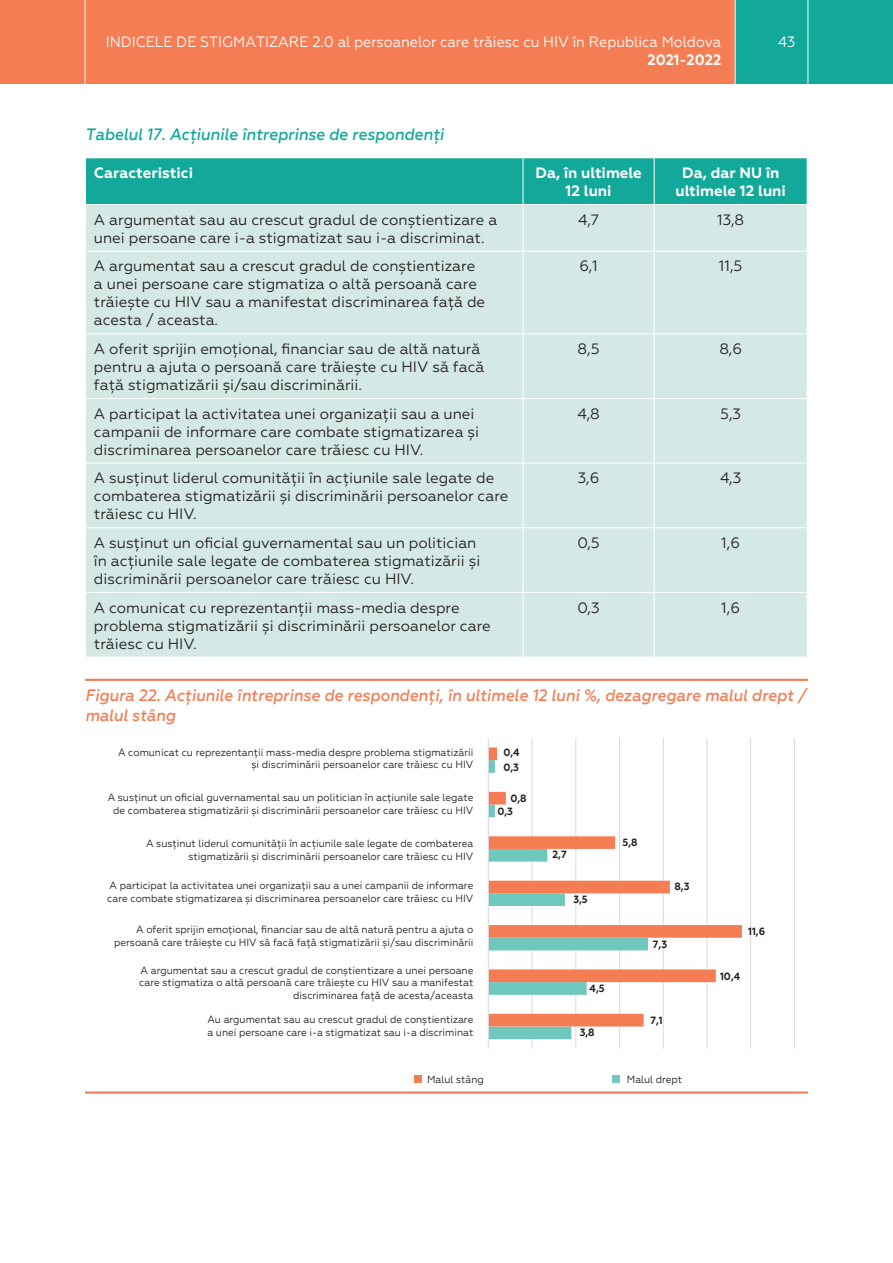
<style>
.page{position:relative;width:893px;height:1263px;background:#fff}
.page>*{position:absolute;margin:0;border:0;box-sizing:border-box;transform-origin:0 0}
.t1{font:italic 500 16.5px/19.8px "Geometria";color:#f47d54;scale:.95 1}
.t2{font:italic 500 16.5px "Geometria";color:#13a99a;scale:.95 1}
.t3{font:15px/18px "Geometria";color:#231f20}
.t4{font:15px "Geometria";color:#fff;scale:.95 1}
.t5{font:700 15px/18px "Geometria";color:#fff;text-align:center}
.t6{font:700 15px "Geometria";color:#fff;scale:.95 1}
.t7{font:10.5px/12.6px "Geometria";color:#231f20;text-align:right;scale:.95 1}
.t8{font:700 10.5px/15px "Geometria";color:#231f20;scale:.95 1}
</style>
<div class="page">
<div style="left:0;top:0;width:893px;height:84px;background:#f47d54"></div>
<div style="left:735px;top:0;width:158px;height:84px;background:#13a99a"></div>
<hr style="left:735px;top:0;width:1px;height:84px;background:#fff">
<hr style="left:85px;top:0;width:1px;height:84px;background:#fff">
<hr style="left:808px;top:0;width:1px;height:84px;background:#fff">
<div style="left:86px;top:158px;width:721px;height:46px;background:#13a99a"></div>
<div style="left:86px;top:205px;width:721px;height:452px;background:#d4e8e5"></div>
<hr style="left:523px;top:158px;width:1px;height:46px;background:#fff">
<hr style="left:654px;top:158px;width:1px;height:46px;background:#fff">
<hr style="left:523px;top:205px;width:1px;height:46px;background:#fff">
<hr style="left:654px;top:205px;width:1px;height:46px;background:#fff">
<hr style="left:85px;top:251px;width:438px;height:1px;background:#fff">
<hr style="left:523px;top:251px;width:131px;height:1px;background:#fff">
<hr style="left:523px;top:252px;width:1px;height:81px;background:#fff">
<hr style="left:654px;top:251px;width:154px;height:1px;background:#fff">
<hr style="left:654px;top:252px;width:1px;height:81px;background:#fff">
<hr style="left:85px;top:333px;width:438px;height:1px;background:#fff">
<hr style="left:523px;top:333px;width:131px;height:1px;background:#fff">
<hr style="left:523px;top:334px;width:1px;height:64px;background:#fff">
<hr style="left:654px;top:333px;width:154px;height:1px;background:#fff">
<hr style="left:654px;top:334px;width:1px;height:64px;background:#fff">
<hr style="left:85px;top:398px;width:438px;height:1px;background:#fff">
<hr style="left:523px;top:398px;width:131px;height:1px;background:#fff">
<hr style="left:523px;top:399px;width:1px;height:64px;background:#fff">
<hr style="left:654px;top:398px;width:154px;height:1px;background:#fff">
<hr style="left:654px;top:399px;width:1px;height:64px;background:#fff">
<hr style="left:85px;top:463px;width:438px;height:1px;background:#fff">
<hr style="left:523px;top:463px;width:131px;height:1px;background:#fff">
<hr style="left:523px;top:463px;width:1px;height:64px;background:#fff">
<hr style="left:654px;top:463px;width:154px;height:1px;background:#fff">
<hr style="left:654px;top:463px;width:1px;height:64px;background:#fff">
<hr style="left:85px;top:527px;width:438px;height:1px;background:#fff">
<hr style="left:523px;top:527px;width:131px;height:1px;background:#fff">
<hr style="left:523px;top:528px;width:1px;height:64px;background:#fff">
<hr style="left:654px;top:527px;width:154px;height:1px;background:#fff">
<hr style="left:654px;top:528px;width:1px;height:64px;background:#fff">
<hr style="left:85px;top:592px;width:438px;height:1px;background:#fff">
<hr style="left:523px;top:592px;width:131px;height:1px;background:#fff">
<hr style="left:523px;top:593px;width:1px;height:64px;background:#fff">
<hr style="left:654px;top:592px;width:154px;height:1px;background:#fff">
<hr style="left:654px;top:593px;width:1px;height:64px;background:#fff">
<hr style="left:85px;top:679px;width:723px;height:2px;background:#f47d54">
<hr style="left:85px;top:1091px;width:723px;height:2px;background:#f47d54">
<hr style="left:794px;top:738px;width:1px;height:311px;background:#dcdddf">
<hr style="left:750px;top:738px;width:1px;height:311px;background:#dcdddf">
<hr style="left:706px;top:738px;width:1px;height:311px;background:#dcdddf">
<hr style="left:663px;top:738px;width:1px;height:311px;background:#dcdddf">
<hr style="left:619px;top:738px;width:1px;height:311px;background:#dcdddf">
<hr style="left:575px;top:738px;width:1px;height:311px;background:#dcdddf">
<hr style="left:531px;top:738px;width:2px;height:311px;background:#dcdddf">
<svg style="left:489px;top:1026px;width:155px;height:13px"></svg>
<svg style="left:489px;top:747px;width:253px;height:279px"></svg>
<hr style="left:488px;top:738px;width:1px;height:311px;background:#dcdddf">
<div style="left:414px;top:1075px;width:7px;height:8px;background:#f47d54"></div>
<div style="left:612px;top:1075px;width:7px;height:8px;background:#6ec8be"></div>
<p class="t4" style="left:106px;top:33px;width:649px">INDICELE DE STIGMATIZARE 2.0 al persoanelor care trăiesc cu HIV în Republica Moldova</p>
<p class="t4" style="left:778px;top:33px;width:20px">43</p>
<p class="t6" style="left:647px;top:51px;width:79px">2021-2022</p>
<p class="t2" style="left:85px;top:125px;width:379px">Tabelul 17. Acțiunile întreprinse de respondenți</p>
<p class="t5" style="left:94px;top:164px;width:101px">Caracteristici</p>
<p class="t5" style="left:535px;top:164px;width:108px">Da, în ultimele<br>12 luni</p>
<p class="t5" style="left:675px;top:164px;width:112px">Da, dar NU în ultimele 12 luni</p>
<p class="t3" style="left:94px;top:210px;width:405px">A argumentat sau au crescut gradul de conștientizare a unei persoane care i-a stigmatizat sau i-a discriminat.</p>
<p class="t3" style="left:578px;top:210px;width:23px">4,7</p>
<p class="t3" style="left:717px;top:210px;width:29px">13,8</p>
<p class="t3" style="left:94px;top:257px;width:393px">A argumentat sau a crescut gradul de conștientizare a unei persoane care stigmatiza o altă persoană care trăiește cu HIV sau a manifestat discriminarea față de acesta / aceasta.</p>
<p class="t3" style="left:579px;top:257px;width:20px">6,1</p>
<p class="t3" style="left:719px;top:257px;width:25px">11,5</p>
<p class="t3" style="left:94px;top:340px;width:392px">A oferit sprijin emoțional, financiar sau de altă natură pentru a ajuta o persoană care trăiește cu HIV să facă față stigmatizării și/sau discriminării.</p>
<p class="t3" style="left:578px;top:340px;width:23px">8,5</p>
<p class="t3" style="left:719px;top:340px;width:24px">8,6</p>
<p class="t3" style="left:94px;top:404px;width:387px">A participat la activitatea unei organizații sau a unei campanii de informare care combate stigmatizarea și discriminarea persoanelor care trăiesc cu HIV.</p>
<p class="t3" style="left:577px;top:404px;width:24px">4,8</p>
<p class="t3" style="left:720px;top:404px;width:22px">5,3</p>
<p class="t3" style="left:94px;top:469px;width:416px">A susținut liderul comunității în acțiunile sale legate de combaterea stigmatizării și discriminării persoanelor care trăiesc cu HIV.</p>
<p class="t3" style="left:578px;top:469px;width:23px">3,6</p>
<p class="t3" style="left:720px;top:469px;width:23px">4,3</p>
<p class="t3" style="left:94px;top:534px;width:388px">A susținut un oficial guvernamental sau un politician în acțiunile sale legate de combaterea stigmatizării și discriminării persoanelor care trăiesc cu HIV.</p>
<p class="t3" style="left:577px;top:534px;width:24px">0,5</p>
<p class="t3" style="left:721px;top:534px;width:20px">1,6</p>
<p class="t3" style="left:94px;top:598px;width:398px">A comunicat cu reprezentanții mass-media despre problema stigmatizării și discriminării persoanelor care trăiesc cu HIV.</p>
<p class="t3" style="left:577px;top:598px;width:24px">0,3</p>
<p class="t3" style="left:721px;top:598px;width:20px">1,6</p>
<p class="t1" style="left:85px;top:686px;width:760px">Figura 22. Acțiunile întreprinse de respondenți, în ultimele 12 luni %, dezagregare malul drept / malul stâng</p>
<p class="t8" style="left:503px;top:745px;width:19px">0,4<br>0,3</p>
<p class="t8" style="left:497px;top:792px;width:32px;line-height:12.8px;text-indent:13px">0,8<br>0,3</p>
<p class="t8" style="left:622px;top:835px;width:17px">5,8</p>
<p class="t8" style="left:552px;top:847px;width:16px">2,7</p>
<p class="t8" style="left:675px;top:879px;width:17px">8,3</p>
<p class="t8" style="left:573px;top:892px;width:17px">3,5</p>
<p class="t8" style="left:748px;top:924px;width:19px">11,6</p>
<p class="t8" style="left:653px;top:937px;width:16px">7,3</p>
<p class="t8" style="left:720px;top:969px;width:23px">10,4</p>
<p class="t8" style="left:590px;top:981px;width:17px">4,5</p>
<p class="t8" style="left:650px;top:1012px;width:14px">7,1</p>
<p class="t8" style="left:580px;top:1024px;width:17px">3,8</p>
<p class="t7" style="left:118px;top:746px;width:375px">A comunicat cu reprezentanții mass-media despre problema stigmatizării și discriminării persoanelor care trăiesc cu HIV</p>
<p class="t7" style="left:108px;top:791px;width:386px;text-align:center">A susținut un oficial guvernamental sau un politician în acțiunile sale legate de combaterea stigmatizării și discriminării persoanelor care trăiesc cu HIV</p>
<p class="t7" style="left:146px;top:837px;width:346px">A susținut liderul comunității în acțiunile sale legate de combaterea stigmatizării și discriminării persoanelor care trăiesc cu HIV</p>
<p class="t7" style="left:107px;top:879px;width:387px;text-align:left">A participat la activitatea unei organizații sau a unei campanii de informare care combate stigmatizarea și discriminarea persoanelor care trăiesc cu HIV</p>
<p class="t7" style="left:114px;top:923px;width:379px">A oferit sprijin emoțional, financiar sau de altă natură pentru a ajuta o persoană care trăiește cu HIV să facă față stigmatizării și/sau discriminării</p>
<p class="t7" style="left:139px;top:964px;width:353px">A argumentat sau a crescut gradul de conștientizare a unei persoane care stigmatiza o altă persoană care trăiește cu HIV sau a manifestat discriminarea față de acesta/aceasta</p>
<p class="t7" style="left:207px;top:1013px;width:282px;text-align:left">Au argumentat sau au crescut gradul de conștientizare a unei persoane care i-a stigmatizat sau i-a discriminat</p>
<p class="t7" style="left:427px;top:1073px;width:61px">Malul stâng</p>
<p class="t7" style="left:627px;top:1073px;width:60px">Malul drept</p>
</div>
